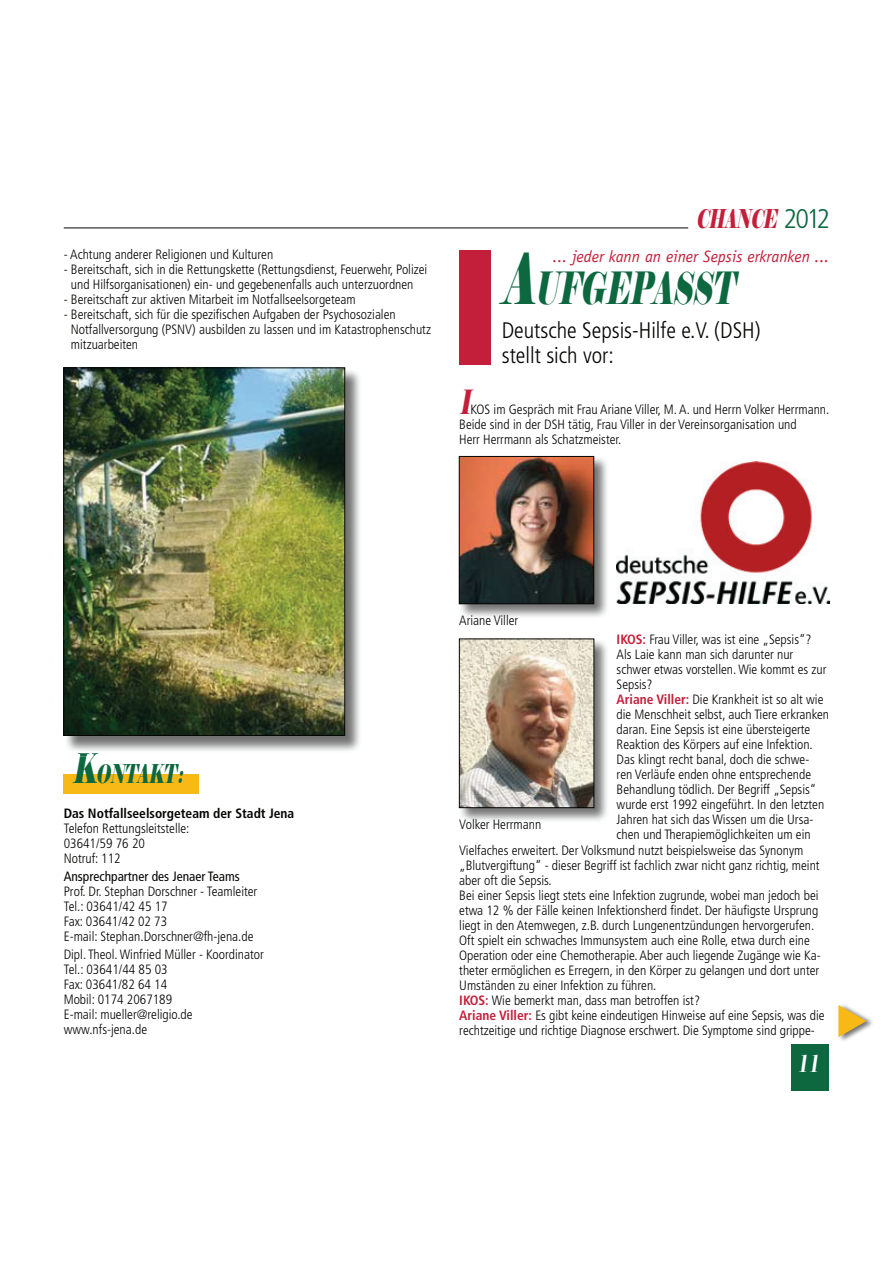
<style>
.page{position:relative;width:893px;height:1263px;background:#fff}
.page>*{position:absolute;margin:0;border:0;box-sizing:border-box;transform-origin:0 0}
.t1{font:italic 44.25px "Elephant";color:#0d6840;scale:.63 1}
.t2{font:italic 33.15px "Elephant";color:#c41f3a;scale:.63 1}
.t3{font:italic 700 27px "Bodoni MT Condensed";color:#fff}
.t4{font:italic 25.8px "Elephant";color:#c41f3a;scale:.63 1}
.t5{font:italic 25.8px "Elephant";color:#0d6840;scale:.63 1}
.t6{font:300 condensed 22.5px/25.5px "Frutiger";color:#040503}
.t7{font:italic 16.5px "Officina Sans";color:#c41f3a}
.t8{font:300 condensed 13.5px/15px "Frutiger";color:#040503}
.t9{font:700 condensed 13.5px "Frutiger";color:#040503}
.t10{font:condensed 13.5px "Frutiger";color:#040503}
.s1{font-family:"Frutiger";font-weight:300;font-style:normal;font-stretch:condensed;font-size:27px;color:#0d6840}
.s2{font-size:70.05px}
.s3{font-size:40.65px}
.s4{font-weight:700;color:#c41f3a}
</style>
<div class="page">
<div style="left:792px;top:1044px;width:37px;height:47px;background:#0d6840"></div>
<hr style="left:64px;top:228px;width:624px;height:1px;background:#040503">
<div style="left:64px;top:774px;width:135px;height:20px;background:#f8b916"></div>
<img style="left:840px;top:1016px;width:32px;height:25px">
<svg style="left:838px;top:1005px;width:28px;height:32px"></svg>
<img style="left:67px;top:368px;width:293px;height:383px">
<img style="left:78px;top:753px;width:20px;height:4px">
<img style="left:65px;top:369px;width:278px;height:365px">
<div style="left:63px;top:367px;width:282px;height:369px;border:1px solid #040503"></div>
<div style="left:459px;top:250px;width:32px;height:115px;background:#c41f3a"></div>
<img style="left:616px;top:462px;width:213px;height:142px">
<img style="left:458px;top:638px;width:149px;height:183px">
<img style="left:461px;top:641px;width:131px;height:165px">
<div style="left:459px;top:639px;width:135px;height:169px;border:1px solid #040503"></div>
<img style="left:458px;top:455px;width:149px;height:162px">
<img style="left:461px;top:458px;width:131px;height:144px">
<div style="left:459px;top:456px;width:135px;height:148px;border:1px solid #040503"></div>
<p class="t8" style="left:64px;top:248px;width:211px">- Achtung anderer Religionen und Kulturen</p>
<p class="t8" style="left:64px;top:263px;width:365px;text-align:center">- Bereitschaft, sich in die Rettungskette (Rettungsdienst, Feuerwehr, Polizei und Hilfsorganisationen) ein- und gegebenenfalls auch unterzuordnen</p>
<p class="t8" style="left:64px;top:293px;width:294px">- Bereitschaft zur aktiven Mitarbeit im Notfallseelsorgeteam</p>
<p class="t8" style="left:71px;top:308px;width:362px;text-indent:-7px">- Bereitschaft, sich für die spezifischen Aufgaben der Psychosozialen<br>Notfallversorgung (PSNV) ausbilden zu lassen und im Katastrophenschutz mitzuarbeiten</p>
<h3 class="t4" style="left:696px;top:203px;width:215px">CHANCE <span class="s1">2 0 1 2</span></h3>
<p class="t7" style="left:553px;top:250px;width:278px">... jeder kann an einer Sepsis erkranken ...</p>
<h1 class="t1" style="left:501px;top:261px;width:385px"><span class="s2">A</span>UFGEPASST</h1>
<h3 class="t6" style="left:502px;top:319px;width:260px">Deutsche Sepsis-Hilfe e.V. (DSH) stellt sich vor:</h3>
<h2 class="t2" style="left:459px;top:382px;width:31px">I</h2>
<p class="t8" style="left:459px;top:403px;width:372px;text-indent:11px">KOS im Gespräch mit Frau Ariane Viller, M. A. und Herrn Volker Herrmann.<br>Beide sind in der DSH tätig, Frau Viller in der Vereinsorganisation und<br>Herr Herrmann als Schatzmeister.</p>
<h3 class="t5" style="left:72px;top:758px;width:186px"><span class="s3">K</span>ONTAKT:</h3>
<p class="t9" style="left:64px;top:808px;width:232px">Das Notfallseelsorgeteam der Stadt Jena</p>
<p class="t8" style="left:64px;top:822px;width:127px">Telefon Rettungsleitstelle:<br>03641/59 76 20<br>Notruf: 112</p>
<p class="t10" style="left:64px;top:871px;width:178px">Ansprechpartner des Jenaer Teams</p>
<p class="t8" style="left:64px;top:885px;width:195px">Prof. Dr. Stephan Dorschner - Teamleiter<br>Tel.: 03641/42 45 17<br>Fax: 03641/42 02 73<br>E-mail: Stephan.Dorschner@fh-jena.de</p>
<p class="t8" style="left:64px;top:948px;width:202px">Dipl. Theol. Winfried Müller - Koordinator<br>Tel.: 03641/44 85 03<br>Fax: 03641/82 64 14<br>Mobil: 0174 2067189<br>E-mail: mueller@religio.de www.nfs-jena.de</p>
<p class="t8" style="left:459px;top:613px;width:61px">Ariane Viller</p>
<p class="t8" style="left:459px;top:818px;width:84px">Volker Herrmann</p>
<p class="t8" style="left:616px;top:633px;width:214px"><span class="s4">IKOS:</span> Frau Viller, was ist eine „Sepsis“?<br>Als Laie kann man sich darunter nur schwer etwas vorstellen. Wie kommt es zur Sepsis?<br><span class="s4">Ariane Viller:</span> Die Krankheit ist so alt wie die Menschheit selbst, auch Tiere erkranken daran. Eine Sepsis ist eine übersteigerte Reaktion des Körpers auf eine Infektion.<br>Das klingt recht banal, doch die schwe-<br>ren Verläufe enden ohne entsprechende Behandlung tödlich. Der Begriff „Sepsis“ wurde erst 1992 eingeführt. In den letzten Jahren hat sich das Wissen um die Ursa&shy;chen und Therapiemöglichkeiten um ein</p>
<p class="t8" style="left:459px;top:844px;width:367px">Vielfaches erweitert. Der Volksmund nutzt beispielsweise das Synonym „Blutvergiftung“ - dieser Begriff ist fachlich zwar nicht ganz richtig, meint aber oft die Sepsis.<br>Bei einer Sepsis liegt stets eine Infektion zugrunde, wobei man jedoch bei etwa 12 % der Fälle keinen Infektionsherd findet. Der häufigste Ursprung liegt in den Atemwegen, z.B. durch Lungenentzündungen hervorgerufen.<br>Oft spielt ein schwaches Immunsystem auch eine Rolle, etwa durch eine Operation oder eine Chemotherapie. Aber auch liegende Zugänge wie Ka&shy;theter ermöglichen es Erregern, in den Körper zu gelangen und dort unter Umständen zu einer Infektion zu führen.<br><span class="s4">IKOS:</span> Wie bemerkt man, dass man betroffen ist?<br><span class="s4">Ariane Viller:</span> Es gibt keine eindeutigen Hinweise auf eine Sepsis, was die rechtzeitige und richtige Diagnose erschwert. Die Symptome sind grippe-</p>
<h3 class="t3" style="left:798px;top:1047px;width:23px">11</h3>
</div>
